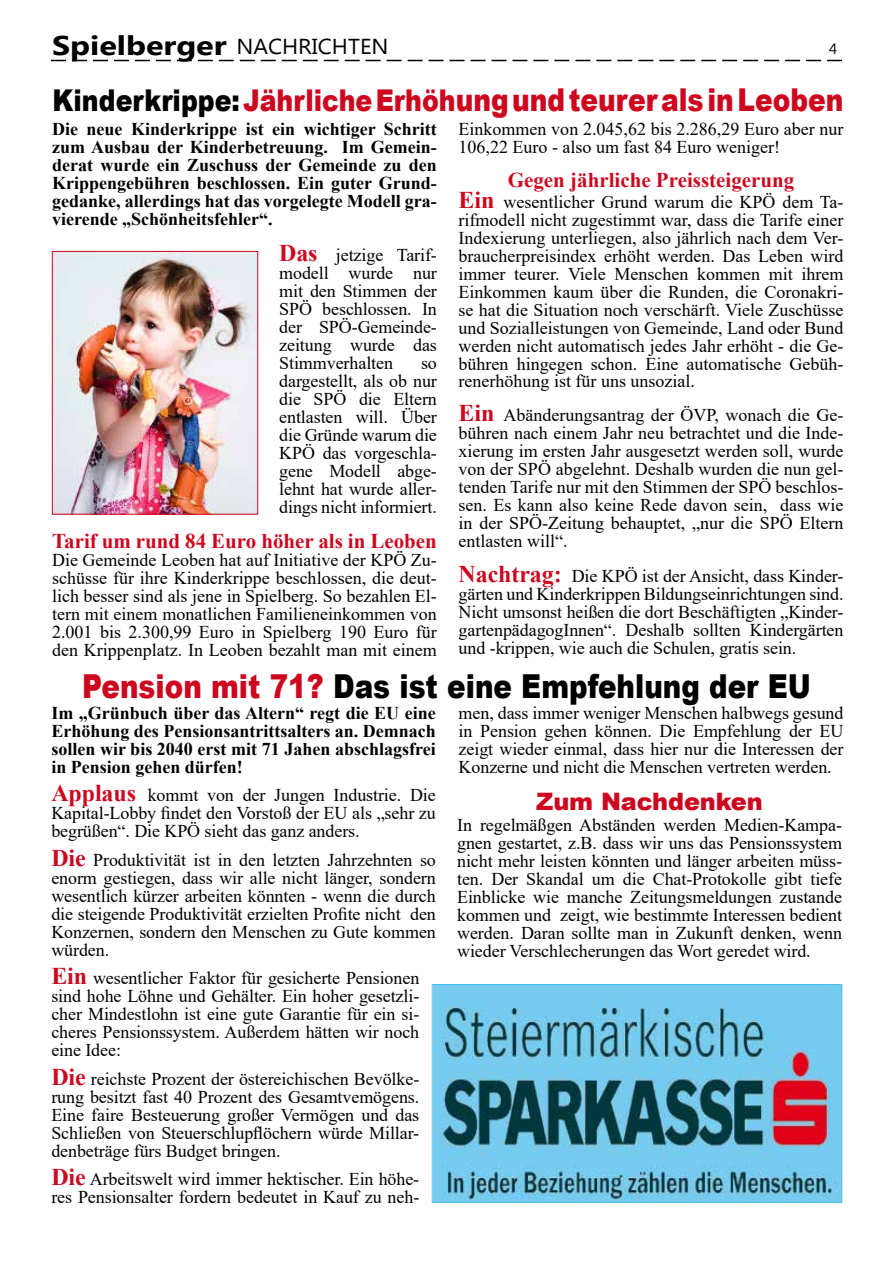
<style>
.page{position:relative;width:893px;height:1263px;background:#fff}
.page>*{position:absolute;margin:0;border:0;box-sizing:border-box;transform-origin:0 0}
.t1{font:900 33px "Arial";color:#000;scale:.84 1}
.t2{font:900 31.5px "Arial";color:#ce061e;scale:.84 1}
.t3{font:700 27px "Microsoft New Tai Lue";color:#000;scale:1.2 1}
.t4{font:900 24px "Arial";letter-spacing:-.005em;color:#cd071e}
.t5{font:700 21px "Times New Roman";color:#ce061e}
.t6{font:18px/18px "Times New Roman";letter-spacing:-.005em;color:#000;text-align:justify}
.t7{font:700 18px/18px "Times New Roman";color:#000;text-align:justify}
.t8{font:15px "Microsoft New Tai Lue";color:#000}
.s1{font-weight:400;font-size:21.6px}
.s2{font-size:30px;color:#000}
.s3{font-size:30px;color:#cd071e}
.s4{color:#cd071e}
.s5{font-weight:700;font-size:24px;color:#cd071e}
</style>
<div class="page">
<svg style="left:51px;top:60px;width:791px;height:1px"></svg>
<img style="left:434px;top:986px;width:406px;height:214px">
<div style="left:432px;top:984px;width:410px;height:218px;border:1px solid #4ac1eb"></div>
<img style="left:54px;top:253px;width:202px;height:259px">
<div style="left:52px;top:251px;width:206px;height:263px;border:1px solid #ce061e"></div>
<h3 class="t3" style="left:52px;top:30px;width:282px">Spielberger <span class="s1">NACHRICHTEN</span></h3>
<p class="t8" style="left:829px;top:40px;width:10px">4</p>
<h2 class="t2" style="left:53px;top:77px;width:943px"><span class="s2">Kinderkrippe:</span> <span class="s3">Jährliche Erhöh</span><span class="s4">ung und</span> teurer als in Leoben</h2>
<p class="t6" style="left:459px;top:119px;width:386px">Einkommen von 2.045,62 bis 2.286,29 Euro aber nur<br>106,22 Euro - also um fast 84 Euro weniger!</p>
<p class="t5" style="left:508px;top:165px;width:288px">Gegen jährliche Preissteigerung</p>
<p class="t6" style="left:459px;top:193px;width:386px"><span class="s5">Ein</span> wesentlicher Grund warum die KPÖ dem Ta&shy;rifmodell nicht zugestimmt war, dass die Tarife einer Indexierung unterliegen, also jährlich nach dem Ver&shy;braucherpreisindex erhöht werden. Das Leben wird immer teurer. Viele Menschen kommen mit ihrem Einkommen kaum über die Runden, die Coronakri&shy;se hat die Situation noch verschärft. Viele Zuschüsse und Sozialleistungen von Gemeinde, Land oder Bund werden nicht automatisch jedes Jahr erhöht - die Ge&shy;bühren hingegen schon. Eine automatische Gebüh&shy;renerhöhung ist für uns unsozial.</p>
<p class="t6" style="left:459px;top:406px;width:386px"><span class="s5">Ein</span> Abänderungsantrag der ÖVP, wonach die Ge&shy;bühren nach einem Jahr neu betrachtet und die Inde&shy;xierung im ersten Jahr ausgesetzt werden soll, wurde von der SPÖ abgelehnt. Deshalb wurden die nun gel&shy;tenden Tarife nur mit den Stimmen der SPÖ beschlos&shy;sen. Es kann also keine Rede davon sein, dass wie in der SPÖ-Zeitung behauptet, „nur die SPÖ Eltern entlasten will“.</p>
<p class="t6" style="left:459px;top:566px;width:386px"><span class="s5">Nachtrag:</span> Die KPÖ ist der Ansicht, dass Kinder&shy;gärten und Kinderkrippen Bildungseinrichtungen sind.<br>Nicht umsonst heißen die dort Beschäftigten „Kinder&shy;gartenpädagogInnen“. Deshalb sollten Kindergärten und -krippen, wie auch die Schulen, gratis sein.</p>
<h1 class="t1" style="left:82px;top:662px;width:869px"><span class="s4">Pension mit 71?</span> Das ist eine Empfehlung der EU</h1>
<p class="t7" style="left:51px;top:703px;width:386px">Im „Grünbuch über das Altern“ regt die EU eine Erhöhung des Pensionsantrittsalters an. Demnach sollen wir bis 2040 erst mit 71 Jahen abschlagsfrei in Pension gehen dürfen!</p>
<p class="t6" style="left:51px;top:786px;width:386px"><span class="s5">Applaus</span> kommt von der Jungen Industrie. Die Kapital-Lobby findet den Vorstoß der EU als „sehr zu begrüßen“. Die KPÖ sieht das ganz anders.</p>
<p class="t6" style="left:51px;top:850px;width:386px"><span class="s5">Die</span> Produktivität ist in den letzten Jahrzehnten so enorm gestiegen, dass wir alle nicht länger, sondern wesentlich kürzer arbeiten könnten - wenn die durch die steigende Produktivität erzielten Profite nicht den Konzernen, sondern den Menschen zu Gute kommen würden.</p>
<p class="t6" style="left:51px;top:969px;width:369px"><span class="s5">Ein</span> wesentlicher Faktor für gesicherte Pensionen sind hohe Löhne und Gehälter. Ein hoher gesetzli&shy;cher Mindestlohn ist eine gute Garantie für ein si&shy;cheres Pensionssystem. Außerdem hätten wir noch eine Idee:</p>
<p class="t6" style="left:51px;top:1069px;width:369px"><span class="s5">Die</span> reichste Prozent der östereichischen Bevölke&shy;rung besitzt fast 40 Prozent des Gesamtvemögens.<br>Eine faire Besteuerung großer Vermögen und das Schließen von Steuerschlupflöchern würde Millar&shy;denbeträge fürs Budget bringen.</p>
<p class="t6" style="left:51px;top:1170px;width:369px"><span class="s5">Die</span> Arbeitswelt wird immer hektischer. Ein höhe&shy;res Pensionsalter fordern bedeutet in Kauf zu neh-</p>
<p class="t7" style="left:52px;top:120px;width:386px">Die neue Kinderkrippe ist ein wichtiger Schritt zum Ausbau der Kinderbetreuung. Im Gemein&shy;derat wurde ein Zuschuss der Gemeinde zu den Krippengebühren beschlossen. Ein guter Grund&shy;gedanke, allerdings hat das vorgelegte Modell gra&shy;vierende „Schönheitsfehler“.</p>
<p class="t6" style="left:279px;top:246px;width:159px"><span class="s5">Das</span> jetzige Tarif&shy;modell wurde nur mit den Stimmen der SPÖ beschlossen. In der SPÖ-Gemeinde&shy;zeitung wurde das Stimmverhalten</p>
<p class="t6" style="left:279px;top:354px;width:159px;text-indent:142px">so dargestellt, als ob nur die SPÖ die Eltern entlasten will. Über die Gründe warum die KPÖ das vorgeschla&shy;gene Modell abge&shy;lehnt hat wurde aller&shy;dings nicht informiert.</p>
<p class="t5" style="left:52px;top:526px;width:386px">Tarif um rund 84 Euro höher als in Leoben</p>
<p class="t6" style="left:52px;top:550px;width:386px">Die Gemeinde Leoben hat auf Initiative der KPÖ Zu&shy;schüsse für ihre Kinderkrippe beschlossen, die deut&shy;lich besser sind als jene in Spielberg. So bezahlen El&shy;tern mit einem monatlichen Familieneinkommen von 2.001 bis 2.300,99 Euro in Spielberg 190 Euro für den Krippenplatz. In Leoben bezahlt man mit einem</p>
<p class="t6" style="left:459px;top:703px;width:386px">men, dass immer weniger Menschen halbwegs gesund in Pension gehen können. Die Empfehlung der EU zeigt wieder einmal, dass hier nur die Interessen der Konzerne und nicht die Menschen vertreten werden.</p>
<h3 class="t4" style="left:536px;top:784px;width:228px">Zum Nachdenken</h3>
<p class="t6" style="left:457px;top:816px;width:386px">In regelmäßgen Abständen werden Medien-Kampa&shy;gnen gestartet, z.B. dass wir uns das Pensionssystem nicht mehr leisten könnten und länger arbeiten müss&shy;ten. Der Skandal um die Chat-Protokolle gibt tiefe Einblicke wie manche Zeitungsmeldungen zustande kommen und zeigt, wie bestimmte Interessen bedient werden. Daran sollte man in Zukunft denken, wenn wieder Verschlecherungen das Wort geredet wird.</p>
</div>
